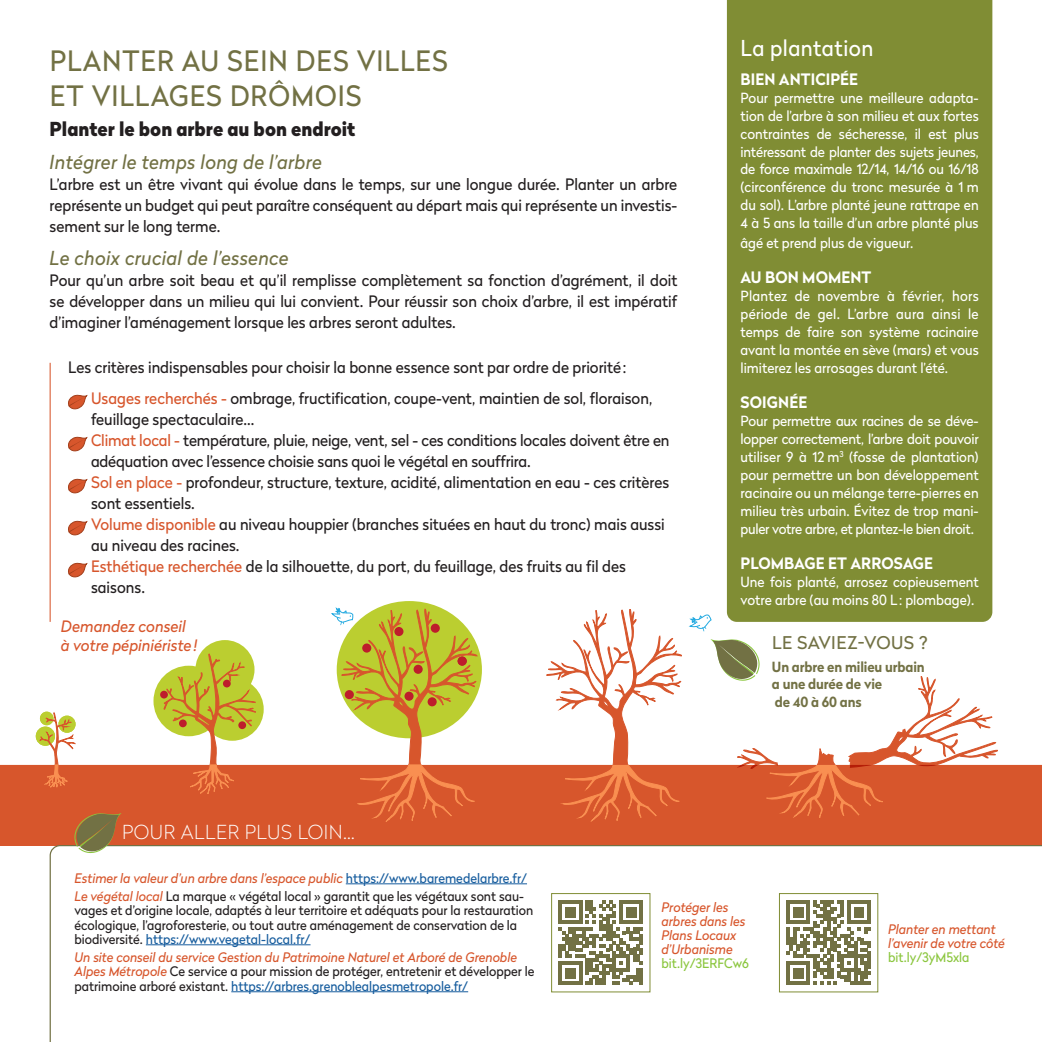
<style>
.page{position:relative;width:1042px;height:1042px;background:#fff}
.page>*{position:absolute;margin:0;border:0;box-sizing:border-box;transform-origin:0 0}
.t1{font:28px/35px "Radikal";letter-spacing:.035em;color:#727144;scale:.95 1}
.t2{font:21.88px "Radikal";letter-spacing:.02em;color:#fff;scale:.95 1}
.t3{font:italic 19.25px "Radikal";letter-spacing:.02em;color:#727144;scale:.95 1}
.t4{font:900 19.25px "Radikal";color:#231f20;scale:.95 1}
.t5{font:100 19.25px "Radikal";letter-spacing:.025em;color:#fff}
.t6{font:17.5px "Radikal";letter-spacing:.025em;color:#727144}
.t7{font:15.75px/21px "Radikal";color:#231f20;text-align:justify;scale:.95 1}
.t8{font:700 15.75px "Radikal";letter-spacing:.005em;color:#fff;scale:.95 1}
.t9{font:italic 15.75px/19.2px "Radikal";letter-spacing:.005em;color:#d7562c;scale:.95 1}
.t10{font:14px/17.8px "Radikal";color:#fff;text-align:justify;scale:.95 1}
.t11{font:700 14px/17.5px "Radikal";letter-spacing:-.01em;color:#727144;scale:.95 1}
.t12{font:13.12px/14px "Radikal";color:#231f20;scale:.95 1}
.t13{font:italic 13.12px/14px "Radikal";color:#d7562c;scale:.95 1}
.t14{font:13.12px "Radikal";color:#8bc63e;scale:.95 1}
.s1{color:#d7562c}
.s2{font-style:normal;color:#175d9e}
.s3{font-style:normal;color:#231f20}
.s4{color:#175d9e}
.s5{font-style:italic;color:#d7562c}
</style>
<div class="page">
<div style="left:0;top:765px;width:1042px;height:80px;background:#d7562c"></div>
<svg style="left:546px;top:609px;width:136px;height:212px"></svg>
<svg style="left:688px;top:614px;width:24px;height:17px"></svg>
<svg style="left:330px;top:607px;width:149px;height:214px"></svg>
<div style="left:195px;top:640px;width:59px;height:59px;background:#bbce30;border-radius:50%"></div>
<div style="left:201px;top:678px;width:63px;height:63px;background:#bbce30;border-radius:50%"></div>
<div style="left:153px;top:666px;width:71px;height:70px;background:#bbce30;border-radius:50%"></div>
<div style="left:160px;top:691px;width:8px;height:7px;background:#be1d2c;border-radius:50%"></div>
<svg style="left:164px;top:652px;width:92px;height:142px"></svg>
<div style="left:36px;top:726px;width:19px;height:20px;background:#bbce30;border-radius:50%"></div>
<svg style="left:40px;top:712px;width:36px;height:75px"></svg>
<svg style="left:49px;top:844px;width:993px;height:198px"></svg>
<svg style="left:74px;top:813px;width:48px;height:40px;background:#9b7e51"></svg>
<div style="left:727px;top:0;width:265px;height:622px;background:#808d34"></div>
<svg style="left:68px;top:394px;width:20px;height:16px"></svg>
<svg style="left:68px;top:436px;width:20px;height:16px"></svg>
<svg style="left:68px;top:478px;width:20px;height:16px"></svg>
<svg style="left:68px;top:520px;width:20px;height:16px"></svg>
<svg style="left:68px;top:562px;width:20px;height:16px"></svg>
<hr style="left:50px;top:363px;width:1px;height:259px;background:#d7562c">
<svg style="left:710px;top:639px;width:287px;height:179px"></svg>
<hr style="left:346px;top:883px;width:181px;height:1px;background:#175d9e">
<hr style="left:146px;top:944px;width:164px;height:1px;background:#175d9e">
<hr style="left:231px;top:991px;width:237px;height:1px;background:#175d9e">
<svg style="left:558px;top:900px;width:85px;height:85px"></svg>
<div style="left:551px;top:893px;width:99px;height:99px;border:1px solid #808d34"></div>
<svg style="left:786px;top:900px;width:85px;height:85px"></svg>
<div style="left:779px;top:893px;width:99px;height:99px;border:1px solid #808d34"></div>
<h1 class="t1" style="left:50px;top:42px;width:420px">PLANTER AU SEIN DES VILLES<br>ET VILLAGES DRÔMOIS</h1>
<p class="t4" style="left:50px;top:114px;width:323px">Planter le bon arbre au bon endroit</p>
<p class="t3" style="left:50px;top:149px;width:288px">Intégrer le temps long de l’arbre</p>
<p class="t7" style="left:50px;top:173px;width:662px">L’arbre est un être vivant qui évolue dans le temps, sur une longue durée. Planter un arbre représente un budget qui peut paraître conséquent au départ mais qui représente un investis&shy;sement sur le long terme.</p>
<p class="t3" style="left:50px;top:245px;width:253px">Le choix crucial de l’essence</p>
<p class="t7" style="left:50px;top:269px;width:662px">Pour qu’un arbre soit beau et qu’il remplisse complètement sa fonction d’agrément, il doit se développer dans un milieu qui lui convient. Pour réussir son choix d’arbre, il est impératif d’imaginer l’aménagement lorsque les arbres seront adultes.</p>
<p class="t7" style="left:91px;top:350px;width:592px;line-height:31.5px;text-indent:-23px">Les critères indispensables pour choisir la bonne essence sont par ordre de priorité:<br><span class="s1">Usages recherchés -</span> ombrage, fructification, coupe-vent, maintien de sol, floraison,</p>
<p class="t7" style="left:91px;top:408px;width:610px;text-align:left">feuillage spectaculaire…<br><span class="s1">Climat local -</span> température, pluie, neige, vent, sel - ces conditions locales doivent être en adéquation avec l’essence choisie sans quoi le végétal en souffrira.<br><span class="s1">Sol en place -</span> profondeur, structure, texture, acidité, alimentation en eau - ces critères sont essentiels.<br><span class="s1">Volume disponible</span> au niveau houppier (branches situées en haut du tronc) mais aussi au niveau des racines.<br><span class="s1">Esthétique recherchée</span> de la silhouette, du port, du feuillage, des fruits au fil des saisons.</p>
<p class="t9" style="left:61px;top:616px;width:145px">Demandez conseil à votre pépiniériste !</p>
<p class="t5" style="left:122px;top:819px;width:234px">POUR ALLER PLUS LOIN…</p>
<h2 class="t2" style="left:740px;top:33px;width:141px">La plantation</h2>
<p class="t8" style="left:740px;top:68px;width:125px">BIEN ANTICIPÉE</p>
<p class="t10" style="left:740px;top:88px;width:252px">Pour permettre une meilleure adapta&shy;tion de l’arbre à son milieu et aux fortes contraintes de sécheresse, il est plus intéressant de planter des sujets jeunes, de force maximale 12/14, 14/16 ou 16/18 (circonférence du tronc mesurée à 1 m du sol). L’arbre planté jeune rattrape en 4 à 5 ans la taille d’un arbre planté plus</p>
<p class="t10" style="left:740px;top:233px;width:183px">âgé et prend plus de vigueur.</p>
<p class="t8" style="left:740px;top:266px;width:139px">AU BON MOMENT</p>
<p class="t10" style="left:740px;top:286px;width:252px">Plantez de novembre à février, hors période de gel. L’arbre aura ainsi le temps de faire son système racinaire avant la montée en sève (mars) et vous limiterez les arrosages durant l’été.</p>
<p class="t8" style="left:740px;top:391px;width:72px">SOIGNÉE</p>
<p class="t10" style="left:740px;top:411px;width:252px">Pour permettre aux racines de se déve&shy;lopper correctement, l’arbre doit pouvoir utiliser 9 à 12 m<sup>3</sup> (fosse de plantation) pour permettre un bon développement racinaire ou un mélange terre-pierres en milieu très urbain. Évitez de trop mani&shy;puler votre arbre, et plantez-le bien droit.</p>
<p class="t8" style="left:740px;top:552px;width:204px">PLOMBAGE ET ARROSAGE</p>
<p class="t10" style="left:740px;top:572px;width:252px">Une fois planté, arrosez copieusement votre arbre (au moins 80 L: plombage).</p>
<p class="t6" style="left:772px;top:631px;width:157px">LE SAVIEZ-VOUS ?</p>
<p class="t11" style="left:772px;top:657px;width:162px">Un arbre en milieu urbain a une durée de vie<br>de 40 à 60 ans</p>
<p class="t13" style="left:74px;top:868px;width:478px;line-height:18.9px">Estimer la valeur d’un arbre dans l’espace public <span class="s2">https://www.baremedelarbre.fr/<br></span>Le végétal local <span class="s3">La marque « végétal local » garantit que les végétaux sont sau-</span></p>
<p class="t12" style="left:74px;top:903px;width:485px">vages et d’origine locale, adaptés à leur territoire et adéquats pour la restauration écologique, l’agroforesterie, ou tout autre aménagement de conservation de la biodiversité. <span class="s4">https://www.vegetal-local.fr/</span></p>
<p class="t12" style="left:74px;top:950px;width:486px"><span class="s5">Un site conseil du service Gestion du Patrimoine Naturel et Arboré de Grenoble<br>Alpes Métropole</span> Ce service a pour mission de protéger, entretenir et développer le patrimoine arboré existant. <span class="s4">https://arbres.grenoblealpesmetropole.fr/</span></p>
<p class="t13" style="left:661px;top:900px;width:90px">Protéger les arbres dans les<br>Plans Locaux d’Urbanisme</p>
<p class="t14" style="left:661px;top:954px;width:94px">bit.ly/3ERFCw6</p>
<p class="t13" style="left:888px;top:921px;width:124px">Planter en mettant l’avenir de votre côté</p>
<p class="t14" style="left:888px;top:947px;width:87px">bit.ly/3yM5xla</p>
</div>
